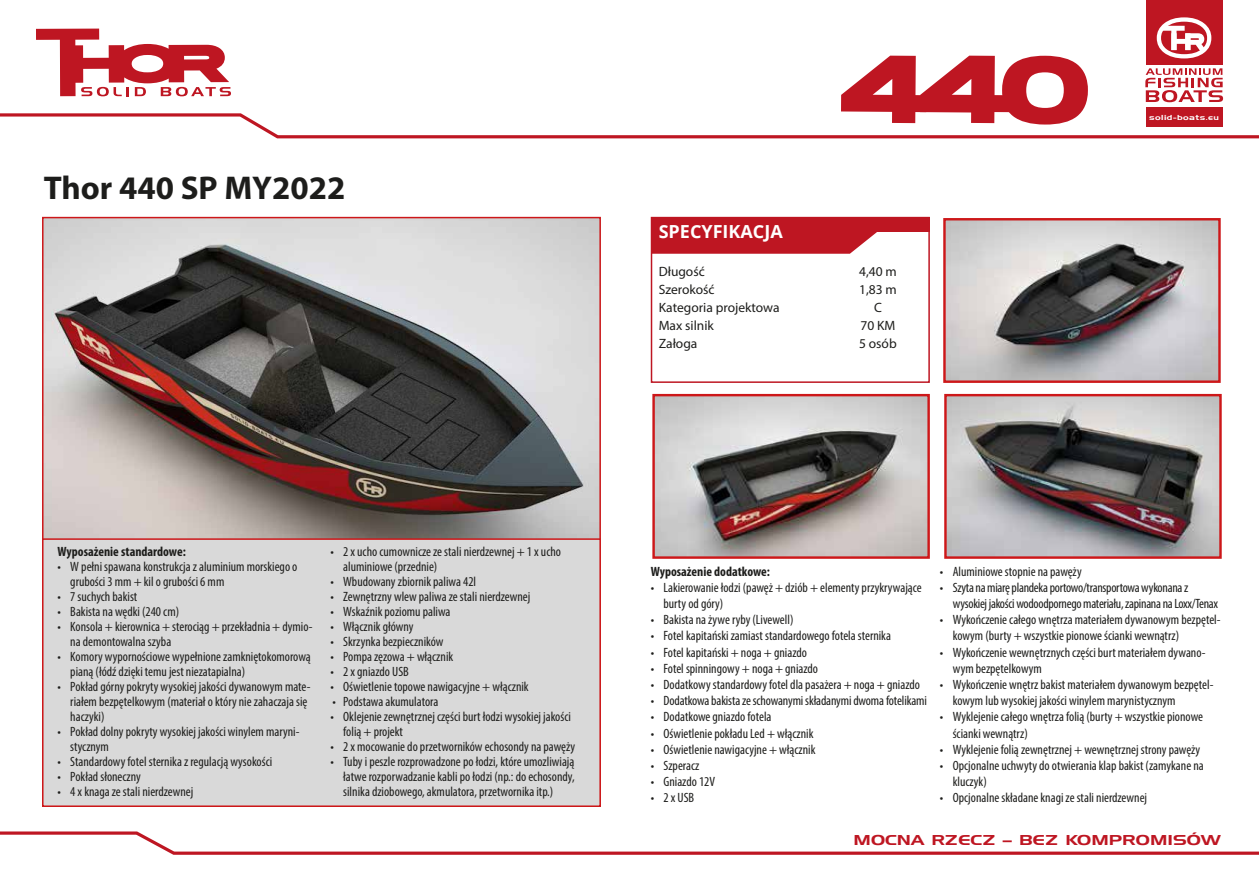
<style>
.page{position:relative;width:1259px;height:893px;background:#fff}
.page>*{position:absolute;margin:0;border:0;box-sizing:border-box;transform-origin:0 0}
.t1{font:700 33px "Myriad Pro";color:#1d1d1b}
.t2{font:700 18px "Open Sans";color:#fff}
.t3{font:13.95px "Handel Gothic EU";color:#be1622;scale:1.31 1}
.t4{font:condensed 13.5px/15px "Myriad Pro";color:#1d1d1b}
.t5{font:condensed 13.5px/16.2px "Myriad Pro";letter-spacing:-.02em;color:#1d1d1b}
.t6{font:13.5px "Myriad Pro";color:#1d1d1b}
.t7{font:700 condensed 13.5px "Myriad Pro";color:#1d1d1b}
.t8{font:7.05px "Handel Gothic EU";letter-spacing:.05em;color:#fff;scale:1.31 1}
</style>
<div class="page">
<svg style="left:0;top:831px;width:1259px;height:24px"></svg>
<div style="left:1146px;top:0;width:76px;height:64px;background:#be1622"></div>
<svg style="left:0;top:17px;width:1259px;height:122px"></svg>
<img style="left:45px;top:220px;width:553px;height:318px">
<img style="left:947px;top:397px;width:271px;height:159px">
<div style="left:944px;top:394px;width:277px;height:165px;border:2px solid #cd1719"></div>
<img style="left:655px;top:397px;width:272px;height:159px">
<div style="left:652px;top:394px;width:278px;height:165px;border:2px solid #cd1719"></div>
<img style="left:946px;top:221px;width:271px;height:159px">
<div style="left:943px;top:218px;width:277px;height:165px;border:2px solid #cd1719"></div>
<div style="left:42px;top:538px;width:559px;height:269px;background:#d9d9d9;border:2px solid #cd1719"></div>
<div style="left:651px;top:217px;width:279px;height:166px;background:#fff;border:2px solid #be1622"></div>
<svg style="left:651px;top:232px;width:226px;height:22px;background:#c22631"></svg>
<div style="left:651px;top:217px;width:279px;height:15px;background:#be1622"></div>
<h1 class="t1" style="left:44px;top:166px;width:303px">Thor 440 SP MY2022</h1>
<h2 class="t2" style="left:658px;top:218px;width:126px">SPECYFIKACJA</h2>
<p class="t6" style="left:658px;top:264px;width:48px">Długość</p>
<p class="t6" style="left:859px;top:264px;width:39px">4,40 m</p>
<p class="t6" style="left:658px;top:281px;width:57px">Szerokość</p>
<p class="t6" style="left:859px;top:281px;width:39px">1,83 m</p>
<p class="t6" style="left:658px;top:299px;width:122px">Kategoria projektowa</p>
<p class="t6" style="left:874px;top:299px;width:9px">C</p>
<p class="t6" style="left:658px;top:317px;width:57px">Max silnik</p>
<p class="t6" style="left:860px;top:317px;width:36px">70 KM</p>
<p class="t6" style="left:658px;top:335px;width:40px">Załoga</p>
<p class="t6" style="left:859px;top:335px;width:39px">5 osób</p>
<p class="t8" style="left:1149px;top:113px;width:55px">solid-boats.eu</p>
<p class="t7" style="left:58px;top:543px;width:130px">Wyposażenie standardowe:</p>
<p class="t4" style="left:70px;top:559px;width:229px;text-indent:-13px">• W pełni spawana konstrukcja z aluminium morskiego o grubości 3 mm + kil o grubości 6 mm</p>
<p class="t4" style="left:58px;top:589px;width:81px">• 7 suchych bakist</p>
<p class="t4" style="left:58px;top:604px;width:123px">• Bakista na wędki (240 cm)</p>
<p class="t4" style="left:70px;top:619px;width:244px;text-indent:-13px">• Konsola + kierownica + sterociąg + przekładnia + dymio&shy;na demontowalna szyba</p>
<p class="t4" style="left:70px;top:649px;width:242px;text-indent:-13px">• Komory wypornościowe wypełnione zamkniętokomorową pianą (łódź dzięki temu jest niezatapialna)</p>
<p class="t4" style="left:70px;top:679px;width:242px;text-indent:-13px">• Pokład górny pokryty wysokiej jakości dywanowym mate&shy;riałem bezpętelkowym (materiał o który nie zahaczaja się haczyki)</p>
<p class="t4" style="left:70px;top:724px;width:231px;text-indent:-13px">• Pokład dolny pokryty wysokiej jakości winylem maryni&shy;stycznym</p>
<p class="t4" style="left:58px;top:754px;width:216px">• Standardowy fotel sternika z regulacją wysokości</p>
<p class="t4" style="left:58px;top:769px;width:85px">• Pokład słoneczny</p>
<p class="t4" style="left:58px;top:784px;width:137px">• 4 x knaga ze stali nierdzewnej</p>
<p class="t4" style="left:343px;top:544px;width:219px;text-indent:-13px">• 2 x ucho cumownicze ze stali nierdzewnej + 1 x ucho aluminiowe (przednie)</p>
<p class="t4" style="left:330px;top:574px;width:147px">• Wbudowany zbiornik paliwa 42l</p>
<p class="t4" style="left:330px;top:589px;width:201px">• Zewnętrzny wlew paliwa ze stali nierdzewnej</p>
<p class="t4" style="left:330px;top:604px;width:122px">• Wskaźnik poziomu paliwa</p>
<p class="t4" style="left:330px;top:619px;width:85px">• Włącznik główny</p>
<p class="t4" style="left:330px;top:634px;width:114px">• Skrzynka bezpieczników</p>
<p class="t4" style="left:330px;top:649px;width:124px">• Pompa zęzowa + włącznik</p>
<p class="t4" style="left:330px;top:664px;width:80px">• 2 x gniazdo USB</p>
<p class="t4" style="left:330px;top:679px;width:200px">• Oświetlenie topowe nawigacyjne + włącznik</p>
<p class="t4" style="left:332px;top:694px;width:107px">• Podstawa akumulatora</p>
<p class="t4" style="left:343px;top:709px;width:229px;text-indent:-13px">• Oklejenie zewnętrznej części burt łodzi wysokiej jakości folią + projekt</p>
<p class="t4" style="left:330px;top:739px;width:246px">• 2 x mocowanie do przetworników echosondy na pawęży</p>
<p class="t4" style="left:343px;top:754px;width:233px;text-align:justify;text-indent:-13px">• Tuby i peszle rozprowadzone po łodzi, które umozliwiają łatwe rozporwadzanie kabli po łodzi (np.: do echosondy, silnika dziobowego, akmulatora, przetwornika itp.)</p>
<p class="t7" style="left:651px;top:563px;width:121px">Wyposażenie dodatkowe:</p>
<p class="t4" style="left:663px;top:579px;width:260px;line-height:16.2px;text-indent:-13px">• Lakierowanie łodzi (pawęż + dziób + elementy przykrywające burty od góry)</p>
<p class="t4" style="left:651px;top:612px;width:144px">• Bakista na żywe ryby (Livewell)</p>
<p class="t4" style="left:651px;top:628px;width:242px">• Fotel kapitański zamiast standardowego fotela sternika</p>
<p class="t4" style="left:651px;top:644px;width:158px">• Fotel kapitański + noga + gniazdo</p>
<p class="t4" style="left:651px;top:661px;width:169px">• Fotel spinningowy + noga + gniazdo</p>
<p class="t4" style="left:651px;top:677px;width:271px">• Dodatkowy standardowy fotel dla pasażera + noga + gniazdo</p>
<p class="t4" style="left:651px;top:693px;width:278px">• Dodatkowa bakista ze schowanymi składanymi dwoma fotelikami</p>
<p class="t4" style="left:651px;top:709px;width:122px">• Dodatkowe gniazdo fotela</p>
<p class="t4" style="left:651px;top:725px;width:164px">• Oświetlenie pokładu Led + włącznik</p>
<p class="t4" style="left:651px;top:742px;width:166px">• Oświetlenie nawigacyjne + włącznik</p>
<p class="t4" style="left:651px;top:758px;width:50px">• Szperacz</p>
<p class="t4" style="left:651px;top:774px;width:66px">• Gniazdo 12V</p>
<p class="t4" style="left:651px;top:790px;width:45px">• 2 x USB</p>
<p class="t4" style="left:940px;top:563px;width:143px">• Aluminiowe stopnie na pawęży</p>
<p class="t5" style="left:952px;top:579px;width:267px;text-indent:-13px">• Szyta na miarę plandeka portowo/transportowa wykonana z wysokiej jakości wodoodpornego materiału, zapinana na Loxx/Tenax</p>
<p class="t4" style="left:952px;top:611px;width:269px;line-height:16.2px;text-indent:-13px">• Wykończenie całego wnętrza materiałem dywanowym bezpętel&shy;kowym (burty + wszystkie pionowe ścianki wewnątrz)</p>
<p class="t4" style="left:952px;top:644px;width:254px;line-height:16.2px;text-indent:-13px">• Wykończenie wewnętrznych części burt materiałem dywano&shy;wym bezpętelkowym</p>
<p class="t4" style="left:952px;top:676px;width:262px;line-height:16.2px;text-indent:-13px">• Wykończenie wnętrz bakist materiałem dywanowym bezpętel&shy;kowym lub wysokiej jakości winylem marynistycznym</p>
<p class="t4" style="left:952px;top:709px;width:252px;line-height:16.2px;text-indent:-13px">• Wyklejenie całego wnętrza folią (burty + wszystkie pionowe ścianki wewnątrz)</p>
<p class="t4" style="left:940px;top:742px;width:262px">• Wyklejenie folią zewnętrznej + wewnętrznej strony pawęży</p>
<p class="t4" style="left:952px;top:757px;width:252px;line-height:16.2px;text-indent:-13px">• Opcjonalne uchwyty do otwierania klap bakist (zamykane na kluczyk)</p>
<p class="t4" style="left:940px;top:790px;width:209px">• Opcjonalne składane knagi ze stali nierdzewnej</p>
<p class="t3" style="left:853px;top:832px;width:282px">MOCNA RZECZ – BEZ KOMPROMISÓW</p>
</div>
